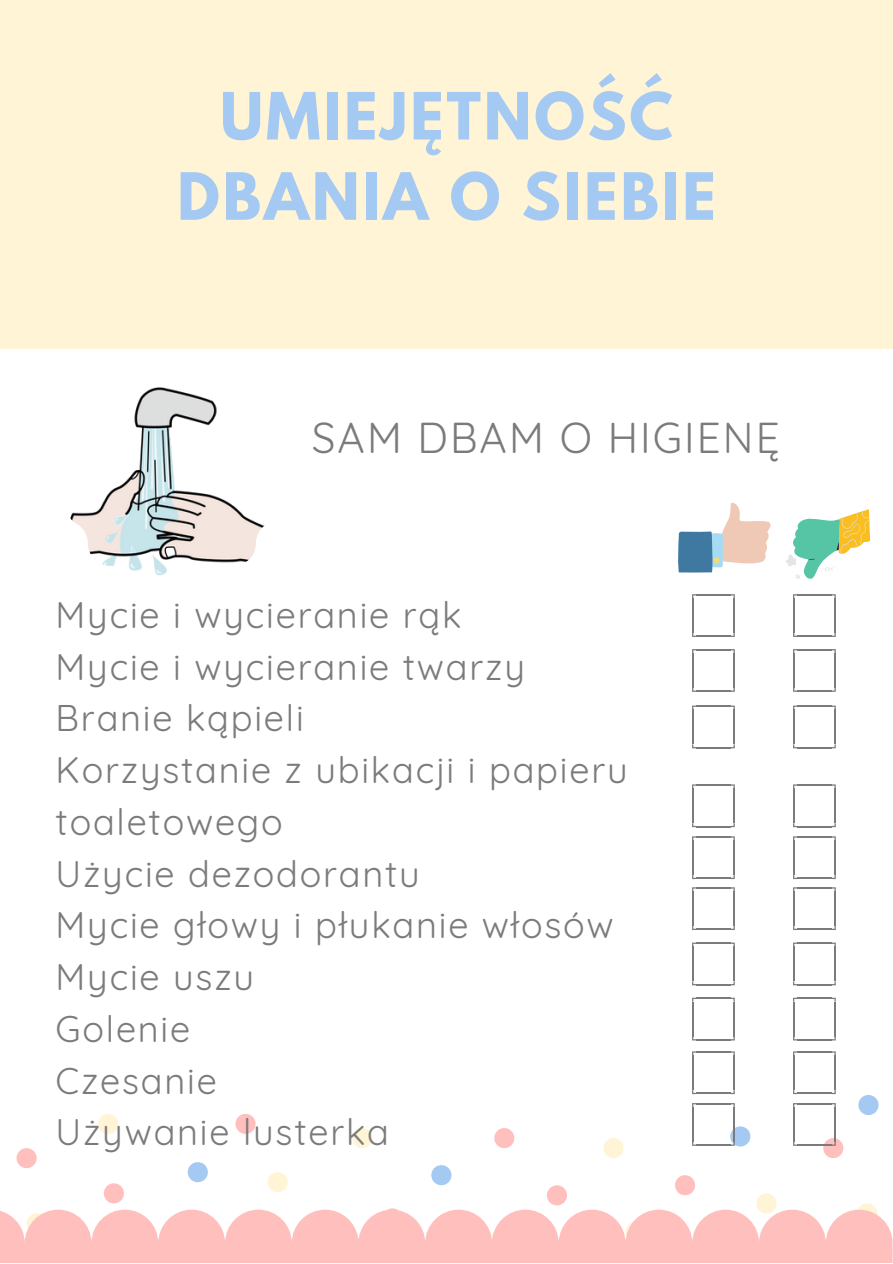
<style>
.page{position:relative;width:893px;height:1264px;background:#fff}
.page>*{position:absolute;margin:0;border:0;box-sizing:border-box;transform-origin:0 0}
.t1{font:700 57.6px/80.2px "League Spartan";letter-spacing:.05em;color:#a4c9f2;text-align:center}
.t2{font:42.15px "Quicksand";letter-spacing:.05em;color:#7b7b7b}
.t3{font:36.15px/51.8px "Quicksand";letter-spacing:.05em;color:#7b7b7b}
</style>
<div class="page">
<svg style="left:352px;top:1128px;width:20px;height:20px"></svg>
<svg style="left:267px;top:1172px;width:21px;height:20px"></svg>
<svg style="left:98px;top:1114px;width:20px;height:19px"></svg>
<svg style="left:603px;top:1138px;width:20px;height:20px"></svg>
<svg style="left:756px;top:1193px;width:20px;height:16px"></svg>
<svg style="left:858px;top:1203px;width:18px;height:6px"></svg>
<svg style="left:188px;top:1162px;width:20px;height:20px"></svg>
<svg style="left:858px;top:1095px;width:20px;height:19px"></svg>
<svg style="left:431px;top:1165px;width:20px;height:20px"></svg>
<svg style="left:547px;top:1185px;width:20px;height:20px"></svg>
<svg style="left:494px;top:1128px;width:20px;height:20px"></svg>
<svg style="left:235px;top:1114px;width:20px;height:19px"></svg>
<svg style="left:675px;top:1175px;width:20px;height:20px"></svg>
<svg style="left:104px;top:1183px;width:20px;height:20px"></svg>
<svg style="left:17px;top:1148px;width:20px;height:20px"></svg>
<div style="left:0;top:0;width:892px;height:349px;background:#fff4d6"></div>
<div style="left:0;top:1209px;width:892px;height:53px;background:#ffc0bd"></div>
<img style="left:70px;top:387px;width:195px;height:189px">
<svg style="left:678px;top:502px;width:93px;height:70px"></svg>
<svg style="left:786px;top:509px;width:84px;height:70px"></svg>
<hr style="left:733px;top:709px;width:1px;height:35px;background:#7b7b7b">
<hr style="left:692px;top:709px;width:1px;height:35px;background:#7b7b7b">
<hr style="left:696px;top:705px;width:34px;height:2px;background:#7b7b7b">
<hr style="left:696px;top:747px;width:34px;height:1px;background:#7b7b7b">
<svg style="left:692px;top:705px;width:4px;height:4px"></svg>
<hr style="left:834px;top:653px;width:1px;height:35px;background:#7b7b7b">
<hr style="left:793px;top:653px;width:1px;height:35px;background:#7b7b7b">
<hr style="left:796px;top:649px;width:35px;height:1px;background:#7b7b7b">
<hr style="left:796px;top:690px;width:35px;height:1px;background:#7b7b7b">
<hr style="left:733px;top:653px;width:1px;height:35px;background:#7b7b7b">
<hr style="left:692px;top:653px;width:1px;height:35px;background:#7b7b7b">
<hr style="left:696px;top:649px;width:34px;height:1px;background:#7b7b7b">
<hr style="left:696px;top:690px;width:34px;height:1px;background:#7b7b7b">
<svg style="left:692px;top:649px;width:4px;height:4px"></svg>
<hr style="left:834px;top:598px;width:1px;height:35px;background:#7b7b7b">
<hr style="left:793px;top:598px;width:1px;height:35px;background:#7b7b7b">
<hr style="left:796px;top:594px;width:35px;height:1px;background:#7b7b7b">
<hr style="left:796px;top:635px;width:35px;height:2px;background:#7b7b7b">
<hr style="left:733px;top:598px;width:1px;height:35px;background:#7b7b7b">
<hr style="left:692px;top:598px;width:1px;height:35px;background:#7b7b7b">
<hr style="left:696px;top:594px;width:34px;height:1px;background:#7b7b7b">
<hr style="left:696px;top:635px;width:34px;height:2px;background:#7b7b7b">
<svg style="left:692px;top:594px;width:4px;height:4px"></svg>
<svg style="left:692px;top:633px;width:4px;height:4px"></svg>
<hr style="left:733px;top:788px;width:1px;height:35px;background:#7b7b7b">
<hr style="left:692px;top:788px;width:1px;height:35px;background:#7b7b7b">
<hr style="left:696px;top:784px;width:34px;height:1px;background:#7b7b7b">
<hr style="left:696px;top:825px;width:34px;height:2px;background:#7b7b7b">
<svg style="left:692px;top:784px;width:4px;height:4px"></svg>
<svg style="left:692px;top:823px;width:4px;height:4px"></svg>
<hr style="left:733px;top:891px;width:1px;height:35px;background:#7b7b7b">
<hr style="left:692px;top:891px;width:1px;height:35px;background:#7b7b7b">
<hr style="left:696px;top:887px;width:34px;height:1px;background:#7b7b7b">
<hr style="left:696px;top:928px;width:34px;height:2px;background:#7b7b7b">
<svg style="left:692px;top:887px;width:4px;height:4px"></svg>
<svg style="left:692px;top:926px;width:4px;height:4px"></svg>
<hr style="left:834px;top:840px;width:1px;height:35px;background:#7b7b7b">
<hr style="left:793px;top:840px;width:1px;height:35px;background:#7b7b7b">
<hr style="left:796px;top:836px;width:35px;height:1px;background:#7b7b7b">
<hr style="left:796px;top:877px;width:35px;height:2px;background:#7b7b7b">
<hr style="left:733px;top:840px;width:1px;height:35px;background:#7b7b7b">
<hr style="left:692px;top:840px;width:1px;height:35px;background:#7b7b7b">
<hr style="left:696px;top:836px;width:34px;height:1px;background:#7b7b7b">
<hr style="left:696px;top:877px;width:34px;height:2px;background:#7b7b7b">
<svg style="left:692px;top:836px;width:4px;height:4px"></svg>
<svg style="left:692px;top:875px;width:4px;height:4px"></svg>
<hr style="left:834px;top:788px;width:1px;height:35px;background:#7b7b7b">
<hr style="left:793px;top:788px;width:1px;height:35px;background:#7b7b7b">
<hr style="left:796px;top:784px;width:35px;height:1px;background:#7b7b7b">
<hr style="left:796px;top:825px;width:35px;height:2px;background:#7b7b7b">
<hr style="left:834px;top:709px;width:1px;height:35px;background:#7b7b7b">
<hr style="left:793px;top:709px;width:1px;height:35px;background:#7b7b7b">
<hr style="left:796px;top:705px;width:35px;height:2px;background:#7b7b7b">
<hr style="left:796px;top:747px;width:35px;height:1px;background:#7b7b7b">
<hr style="left:834px;top:946px;width:1px;height:35px;background:#7b7b7b">
<hr style="left:793px;top:946px;width:1px;height:35px;background:#7b7b7b">
<hr style="left:796px;top:942px;width:35px;height:1px;background:#7b7b7b">
<hr style="left:796px;top:984px;width:35px;height:1px;background:#7b7b7b">
<hr style="left:834px;top:891px;width:1px;height:35px;background:#7b7b7b">
<hr style="left:793px;top:891px;width:1px;height:35px;background:#7b7b7b">
<hr style="left:796px;top:887px;width:35px;height:1px;background:#7b7b7b">
<hr style="left:796px;top:928px;width:35px;height:2px;background:#7b7b7b">
<hr style="left:733px;top:1106px;width:1px;height:35px;background:#7b7b7b">
<hr style="left:692px;top:1106px;width:1px;height:35px;background:#7b7b7b">
<hr style="left:696px;top:1103px;width:34px;height:1px;background:#7b7b7b">
<hr style="left:696px;top:1144px;width:34px;height:1px;background:#7b7b7b">
<svg style="left:730px;top:1126px;width:20px;height:20px"></svg>
<hr style="left:733px;top:1055px;width:1px;height:35px;background:#7b7b7b">
<hr style="left:692px;top:1055px;width:1px;height:35px;background:#7b7b7b">
<hr style="left:696px;top:1051px;width:34px;height:1px;background:#7b7b7b">
<hr style="left:696px;top:1092px;width:34px;height:2px;background:#7b7b7b">
<svg style="left:692px;top:1051px;width:4px;height:4px"></svg>
<svg style="left:692px;top:1090px;width:4px;height:4px"></svg>
<hr style="left:733px;top:1001px;width:1px;height:35px;background:#7b7b7b">
<hr style="left:692px;top:1001px;width:1px;height:35px;background:#7b7b7b">
<hr style="left:696px;top:997px;width:34px;height:2px;background:#7b7b7b">
<hr style="left:696px;top:1039px;width:34px;height:1px;background:#7b7b7b">
<svg style="left:692px;top:997px;width:4px;height:4px"></svg>
<hr style="left:733px;top:946px;width:1px;height:35px;background:#7b7b7b">
<hr style="left:692px;top:946px;width:1px;height:35px;background:#7b7b7b">
<hr style="left:696px;top:942px;width:34px;height:1px;background:#7b7b7b">
<hr style="left:696px;top:984px;width:34px;height:1px;background:#7b7b7b">
<svg style="left:692px;top:942px;width:4px;height:4px"></svg>
<hr style="left:834px;top:1106px;width:1px;height:35px;background:#7b7b7b">
<hr style="left:793px;top:1106px;width:1px;height:35px;background:#7b7b7b">
<hr style="left:796px;top:1103px;width:35px;height:1px;background:#7b7b7b">
<hr style="left:796px;top:1144px;width:35px;height:1px;background:#7b7b7b">
<svg style="left:823px;top:1138px;width:20px;height:20px"></svg>
<hr style="left:834px;top:1055px;width:1px;height:35px;background:#7b7b7b">
<hr style="left:793px;top:1055px;width:1px;height:35px;background:#7b7b7b">
<hr style="left:796px;top:1051px;width:35px;height:1px;background:#7b7b7b">
<hr style="left:796px;top:1092px;width:35px;height:2px;background:#7b7b7b">
<hr style="left:834px;top:1001px;width:1px;height:35px;background:#7b7b7b">
<hr style="left:793px;top:1001px;width:1px;height:35px;background:#7b7b7b">
<hr style="left:796px;top:997px;width:35px;height:2px;background:#7b7b7b">
<hr style="left:796px;top:1039px;width:35px;height:1px;background:#7b7b7b">
<h1 class="t1" style="left:177px;top:83px;width:540px">UMIEJĘTNOŚĆ<br>DBANIA O SIEBIE</h1>
<p class="t2" style="left:312px;top:411px;width:470px">SAM DBAM O HIGIENĘ</p>
<p class="t3" style="left:56px;top:588px;width:573px">Mycie i wycieranie rąk<br>Mycie i wycieranie twarzy<br>Branie kąpieli<br>Korzystanie z ubikacji i papieru toaletowego<br>Użycie dezodorantu<br>Mycie głowy i płukanie włosów<br>Mycie uszu<br>Golenie<br>Czesanie<br>Używanie lusterka</p>
</div>
